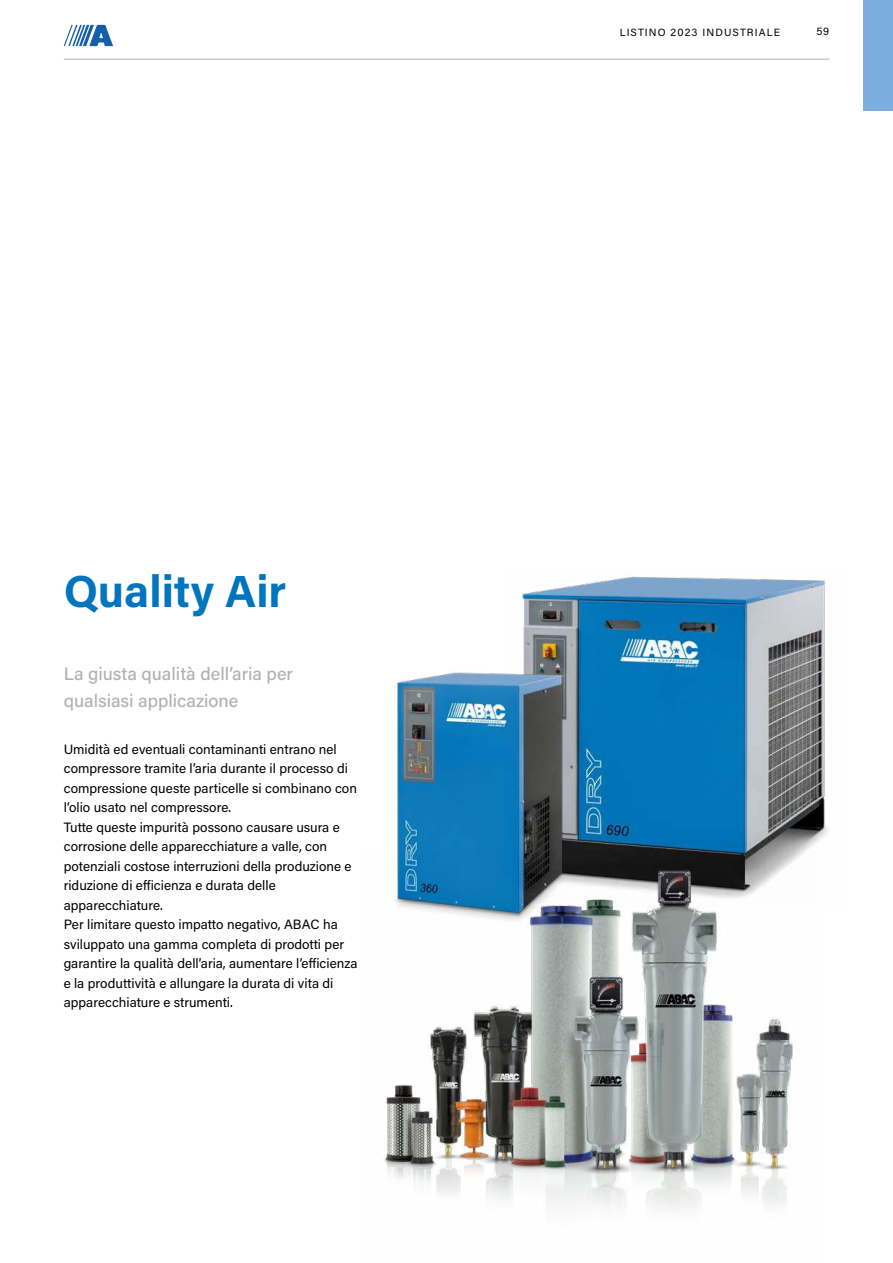
<style>
.page{position:relative;width:893px;height:1263px;background:#fff}
.page>*{position:absolute;margin:0;border:0;box-sizing:border-box;transform-origin:0 0}
.t1{font:700 45px "Acumin Pro";color:#0075bf}
.t2{font:500 18px/27px "Acumin Pro";color:#b3b2b2}
.t3{font:13.5px/19.5px "Acumin Variable Concept";color:#000}
.t4{font:10.5px "Acumin Variable Concept";letter-spacing:.1em;color:#000}
</style>
<div class="page">
<hr style="left:64px;top:59px;width:765px;height:1px;background:#b3b2b2">
<svg style="left:64px;top:25px;width:49px;height:21px"></svg>
<img style="left:521px;top:574px;width:307px;height:276px">
<img style="left:397px;top:663px;width:184px;height:187px">
<div style="left:863px;top:0;width:30px;height:111px;background:#7badde"></div>
<img style="left:384px;top:850px;width:423px;height:360px">
<h1 class="t1" style="left:64px;top:560px;width:224px">Quality Air</h1>
<h2 class="t2" style="left:64px;top:659px;width:231px">La giusta qualità dell’aria per qualsiasi applicazione</h2>
<p class="t3" style="left:64px;top:739px;width:295px">Umidità ed eventuali contaminanti entrano nel compressore tramite l’aria durante il processo di compressione queste particelle si combinano con l’olio usato nel compressore.<br>Tutte queste impurità possono causare usura e corrosione delle apparecchiature a valle, con potenziali costose interruzioni della produzione e riduzione di efficienza e durata delle apparecchiature.<br>Per limitare questo impatto negativo, ABAC ha sviluppato una gamma completa di prodotti per garantire la qualità dell’aria, aumentare l’efficienza e la produttività e allungare la durata di vita di apparecchiature e strumenti.</p>
<p class="t4" style="left:620px;top:25px;width:162px">LISTINO 2023 INDUSTRIALE</p>
<p class="t4" style="left:817px;top:24px;width:14px">59</p>
</div>
